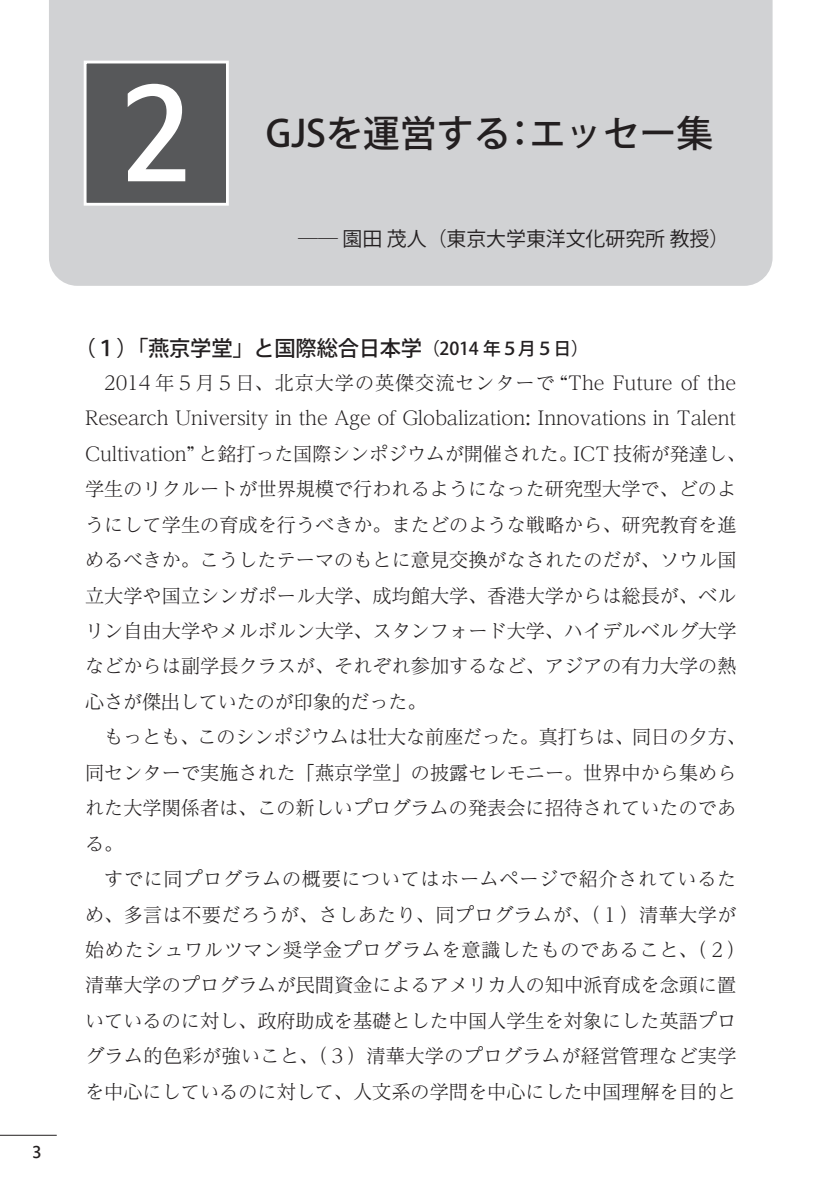
<style>
.page{position:relative;width:840px;height:1191px;background:#fff}
.page>*{position:absolute;margin:0;border:0;box-sizing:border-box;transform-origin:0 0}
.t1{font:152.2px "Estrangelo Edessa";color:#fff}
.t2{font:500 36.8px "Koz Go Pr 6 N";color:#231f20}
.t3{font:500 21.2px "Koz Go Pr 6 N";letter-spacing:-.01em;color:#231f20}
.t4{font:19.8px "Koz Go Pr 6 N";color:#231f20}
.t5{font:300 19.2px/35.4px "Reim Pr 6 N";color:#231f20}
.t6{font:300 19.2px/35.4px "Reim Pr 6 N";letter-spacing:.02em;color:#231f20;text-align:center}
.t7{font:19.2px "Estrangelo Edessa";color:#231f20}
.s1{font-size:17.8px}
</style>
<div class="page">
<hr style="left:0;top:1135px;width:57px;height:1px;background:#231f20">
<div style="left:49px;top:0;width:723px;height:286px;background:#d1d2d4"></div>
<div style="left:84px;top:61px;width:145px;height:145px;background:#57585a;border:3px solid #fff"></div>
<p class="t7" style="left:32px;top:1142px;width:11px">3</p>
<h1 class="t1" style="left:118px;top:59px;width:78px">2</h1>
<h2 class="t2" style="left:266px;top:113px;width:449px">GJSを運営する：エッセー集</h2>
<p class="t4" style="left:298px;top:228px;width:432px">―― 園田 茂人（東京大学東洋文化研究所 教授）</p>
<p class="t3" style="left:74px;top:336px;width:515px">（１）「燕京学堂」と国際総合日本学<span class="s1">（2014 年５月５日）</span></p>
<p class="t5" style="left:85px;top:364px;width:662px;text-indent:19px">2014 年５月５日、北京大学の英傑交流センターで “The Future of the Research University in the Age of Globalization: Innovations in Talent Cultivation” と銘打った国際シンポジウムが開催された。ICT 技術が発達し、学生のリクルートが世界規模で行われるようになった研究型大学で、どのようにして学生の育成を行うべきか。またどのような戦略から、研究教育を進めるべきか。こうしたテーマのもとに意見交換がなされたのだが、ソウル国立大学や国立シンガポール大学、成均館大学、香港大学からは総長が、ベルリン自由大学やメルボルン大学、スタンフォード大学、ハイデルベルグ大学などからは副学長クラスが、それぞれ参加するなど、アジアの有力大学の熱心さが傑出していたのが印象的だった。</p>
<p class="t5" style="left:85px;top:719px;width:662px;text-indent:19px">もっとも、このシンポジウムは壮大な前座だった。真打ちは、同日の夕方、同センターで実施された「燕京学堂」の披露セレモニー。世界中から集められた大学関係者は、この新しいプログラムの発表会に招待されていたのである。</p>
<p class="t6" style="left:85px;top:860px;width:661px">すでに同プログラムの概要についてはホームページで紹介されているた<br>め、多言は不要だろうが、さしあたり、同プログラムが、（１）清華大学が始めたシュワルツマン奨学金プログラムを意識したものであること、（２）清華大学のプログラムが民間資金によるアメリカ人の知中派育成を念頭に置いているのに対し、政府助成を基礎とした中国人学生を対象にした英語プログラム的色彩が強いこと、（３）清華大学のプログラムが経営管理など実学を中心にしているのに対して、人文系の学問を中心にした中国理解を目的と</p>
</div>
